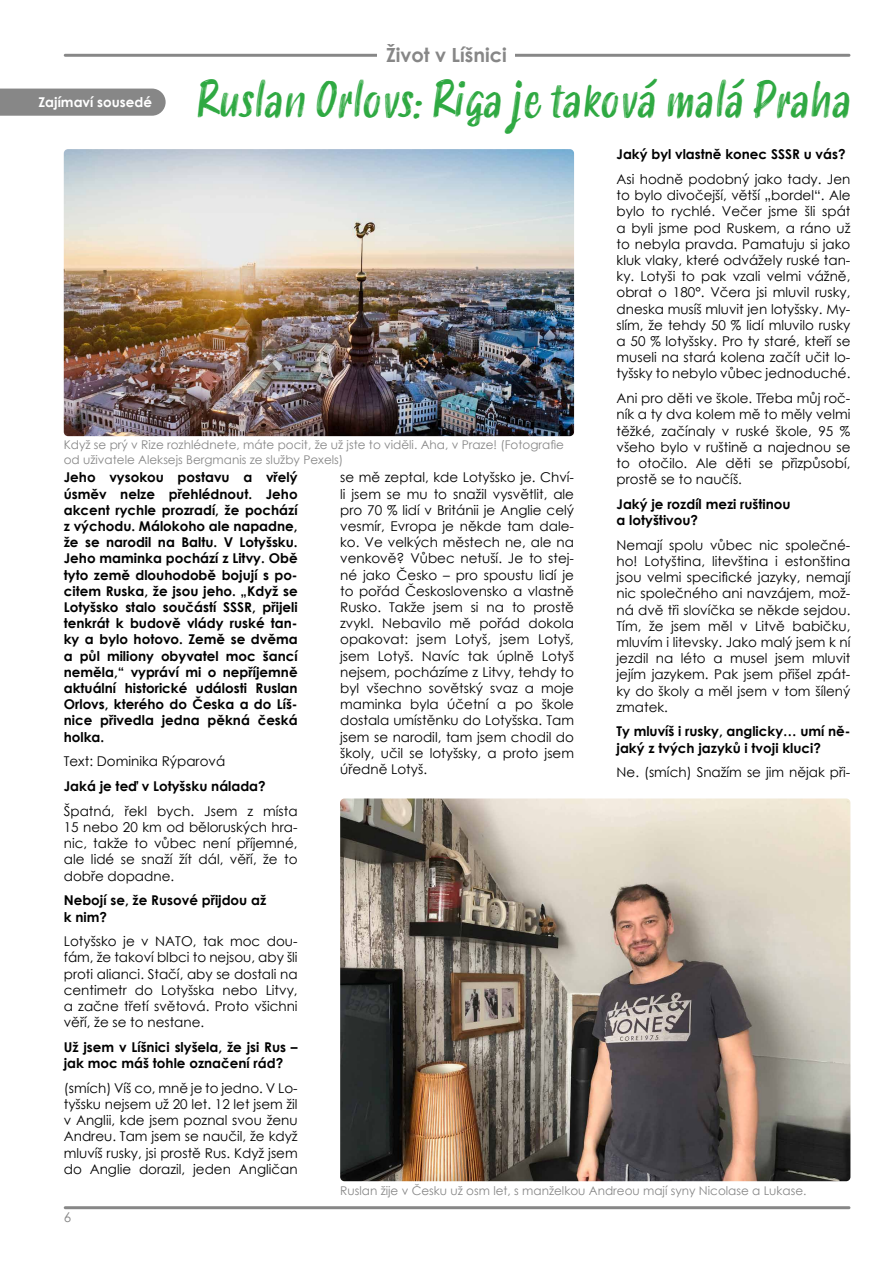
<style>
.page{position:relative;width:893px;height:1263px;background:#fff}
.page>*{position:absolute;margin:0;border:0;box-sizing:border-box;transform-origin:0 0}
.t1{font:italic 48px "Smoothy";color:#2fa942}
.t2{font:700 19.5px "Century Gothic";color:#878787}
.t3{font:13.5px/16.2px "Century Gothic";color:#000;text-align:justify}
.t4{font:700 13.5px/16.2px "Century Gothic";color:#000}
.t5{font:700 13.5px "Century Gothic";color:#fff}
.t6{font:13.5px "Century Gothic";color:#878787}
.t7{font:12px/14.4px "Century Gothic";color:#878787}
</style>
<div class="page">
<hr style="left:64px;top:54px;width:786px;height:3px;background:#878787">
<hr style="left:64px;top:1206px;width:786px;height:3px;background:#878787">
<div style="left:378px;top:43px;width:137px;height:27px;background:#fff"></div>
<img style="left:64px;top:149px;width:510px;height:287px">
<img style="left:340px;top:798px;width:510px;height:383px">
<div style="left:0;top:89px;width:166px;height:27px;background:#878787"></div>
<p class="t5" style="left:39px;top:92px;width:115px">Zajímaví sousedé</p>
<h2 class="t2" style="left:386px;top:40px;width:122px">Život v Líšnici</h2>
<h1 class="t1" style="left:194px;top:65px;width:658px">Ruslan Orlovs: Riga je taková malá Praha</h1>
<p class="t7" style="left:64px;top:438px;width:502px">Když se prý v Rize rozhlédnete, máte pocit, že už jste to viděli. Aha, v Praze! (Fotografie od uživatele Aleksejs Bergmanis ze služby Pexels)</p>
<p class="t4" style="left:64px;top:469px;width:235px;text-align:justify">Jeho vysokou postavu a vřelý úsměv nelze přehlédnout. Jeho akcent rychle prozradí, že pochází z východu. Málokoho ale napadne, že se narodil na Baltu. V Lotyšsku.<br>Jeho maminka pochází z Litvy. Obě tyto země dlouhodobě bojují s po&shy;citem Ruska, že jsou jeho. „Když se Lotyšsko stalo součástí SSSR, přijeli tenkrát k budově vlády ruské tan&shy;ky a bylo hotovo. Země se dvěma a půl miliony obyvatel moc šancí neměla,“ vypráví mi o nepříjemně aktuální historické události Ruslan Orlovs, kterého do Česka a do Líš&shy;nice přivedla jedna pěkná česká holka.</p>
<p class="t3" style="left:64px;top:753px;width:163px">Text: Dominika Rýparová</p>
<p class="t4" style="left:64px;top:777px;width:203px">Jaká je teď v Lotyšsku nálada?</p>
<p class="t3" style="left:64px;top:803px;width:235px">Špatná, řekl bych. Jsem z místa 15 nebo 20 km od běloruských hra&shy;nic, takže to vůbec není příjemné, ale lidé se snaží žít dál, věří, že to dobře dopadne.</p>
<p class="t4" style="left:64px;top:892px;width:204px">Nebojí se, že Rusové přijdou až k nim?</p>
<p class="t3" style="left:64px;top:933px;width:235px">Lotyšsko je v NATO, tak moc dou&shy;fám, že takoví blbci to nejsou, aby šli proti alianci. Stačí, aby se dostali na centimetr do Lotyšska nebo Litvy, a začne třetí světová. Proto všichni věří, že se to nestane.</p>
<p class="t4" style="left:64px;top:1038px;width:235px">Už jsem v Líšnici slyšela, že jsi Rus – jak moc máš tohle označení rád?</p>
<p class="t3" style="left:64px;top:1080px;width:235px">(smích) Víš co, mně je to jedno. V Lo&shy;tyšsku nejsem už 20 let. 12 let jsem žil v Anglii, kde jsem poznal svou ženu Andreu. Tam jsem se naučil, že když mluvíš rusky, jsi prostě Rus. Když jsem do Anglie dorazil, jeden Angličan</p>
<p class="t3" style="left:340px;top:469px;width:235px">se mě zeptal, kde Lotyšsko je. Chví&shy;li jsem se mu to snažil vysvětlit, ale pro 70 % lidí v Británii je Anglie celý vesmír, Evropa je někde tam dale&shy;ko. Ve velkých městech ne, ale na venkově? Vůbec netuší. Je to stej&shy;né jako Česko – pro spoustu lidí je to pořád Československo a vlastně Rusko. Takže jsem si na to prostě zvykl. Nebavilo mě pořád dokola opakovat: jsem Lotyš, jsem Lotyš, jsem Lotyš. Navíc tak úplně Lotyš nejsem, pocházíme z Litvy, tehdy to byl všechno sovětský svaz a moje maminka byla účetní a po škole dostala umístěnku do Lotyšska. Tam jsem se narodil, tam jsem chodil do školy, učil se lotyšsky, a proto jsem úředně Lotyš.</p>
<p class="t4" style="left:617px;top:146px;width:230px">Jaký byl vlastně konec SSSR u vás?</p>
<p class="t3" style="left:616px;top:171px;width:235px">Asi hodně podobný jako tady. Jen to bylo divočejší, větší „bordel“. Ale bylo to rychlé. Večer jsme šli spát a byli jsme pod Ruskem, a ráno už to nebyla pravda. Pamatuju si jako kluk vlaky, které odvážely ruské tan&shy;ky. Lotyši to pak vzali velmi vážně, obrat o 180°. Včera jsi mluvil rusky, dneska musíš mluvit jen lotyšsky. My&shy;slím, že tehdy 50 % lidí mluvilo rusky a 50 % lotyšsky. Pro ty staré, kteří se museli na stará kolena začít učit lo&shy;tyšsky to nebylo vůbec jednoduché.</p>
<p class="t3" style="left:616px;top:390px;width:235px">Ani pro děti ve škole. Třeba můj roč&shy;ník a ty dva kolem mě to měly velmi těžké, začínaly v ruské škole, 95 % všeho bylo v ruštině a najednou se to otočilo. Ale děti se přizpůsobí, prostě se to naučíš.</p>
<p class="t4" style="left:617px;top:495px;width:176px">Jaký je rozdíl mezi ruštinou a lotyštivou?</p>
<p class="t3" style="left:616px;top:536px;width:235px">Nemají spolu vůbec nic společné&shy;ho! Lotyština, litevština i estonština jsou velmi specifické jazyky, nemají nic společného ani navzájem, mož&shy;ná dvě tři slovíčka se někde sejdou.<br>Tím, že jsem měl v Litvě babičku, mluvím i litevsky. Jako malý jsem k ní jezdil na léto a musel jsem mluvit jejím jazykem. Pak jsem přišel zpát&shy;ky do školy a měl jsem v tom šílený zmatek.</p>
<p class="t4" style="left:617px;top:723px;width:235px">Ty mluvíš i rusky, anglicky… umí ně&shy;jaký z tvých jazyků i tvoji kluci?</p>
<p class="t3" style="left:617px;top:764px;width:235px">Ne. (smích) Snažím se jim nějak při-</p>
<p class="t6" style="left:64px;top:1208px;width:9px">6</p>
<p class="t7" style="left:340px;top:1183px;width:468px">Ruslan žije v Česku už osm let, s manželkou Andreou mají syny Nicolase a Lukase.</p>
</div>
